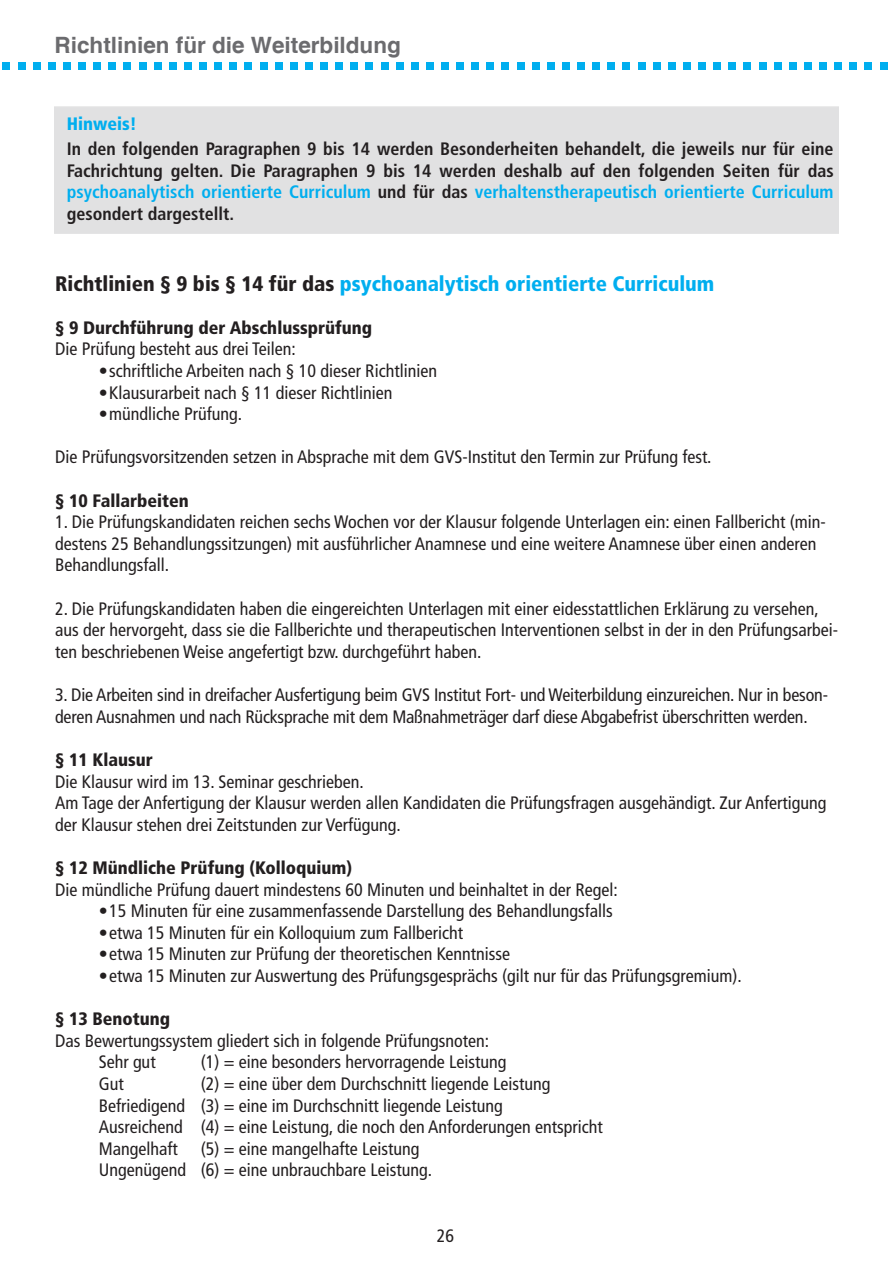
<style>
.page{position:relative;width:893px;height:1263px;background:#fff}
.page>*{position:absolute;margin:0;border:0;box-sizing:border-box;transform-origin:0 0}
.t1{font:700 52.5px "Helvetica";color:#00aeef}
.t2{font:700 22.5px "Helvetica";color:#6b6b6e}
.t3{font:900 condensed 21px "Frutiger";color:#00aeef}
.t4{font:condensed 18px/21.6px "Frutiger";color:#231f20}
.t5{font:700 condensed 18px/21.6px "Frutiger";color:#231f20;text-align:justify}
.t6{font:900 condensed 18px "Frutiger";color:#231f20}
.t7{font:900 condensed 18px "Frutiger";color:#00aeef}
.s1{color:#00aeef}
.s2{color:#231f20}
</style>
<div class="page">
<div style="left:54px;top:106px;width:785px;height:128px;background:#e1e1e2"></div>
<p class="t2" style="left:55px;top:32px;width:348px">Richtlinien für die Weiterbildung</p>
<h1 class="t1" style="left:-1px;top:19px;width:893px">...........................................................</h1>
<p class="t7" style="left:67px;top:113px;width:72px">Hinweis!</p>
<p class="t5" style="left:67px;top:138px;width:768px">In den folgenden Paragraphen 9 bis 14 werden Besonderheiten behandelt, die jeweils nur für eine Fachrichtung gelten. Die Paragraphen 9 bis 14 werden deshalb auf den folgenden Seiten für das <span class="s1">psychoanalytisch orientierte Curriculum</span> und für das <span class="s1">verhaltenstherapeutisch orientierte Curriculum </span>gesondert dargestellt.</p>
<p class="t3" style="left:55px;top:271px;width:661px"><span class="s2">Richtlinien § 9 bis § 14 für das</span> psychoanalytisch orientierte Curriculum</p>
<p class="t6" style="left:55px;top:317px;width:318px">§ 9 Durchführung der Abschlussprüfung</p>
<p class="t4" style="left:55px;top:339px;width:242px">Die Prüfung besteht aus drei Teilen:</p>
<p class="t4" style="left:99px;top:360px;width:340px">• schriftliche Arbeiten nach § 10 dieser Richtlinien</p>
<p class="t4" style="left:99px;top:382px;width:295px">• Klausurarbeit nach § 11 dieser Richtlinien</p>
<p class="t4" style="left:99px;top:403px;width:145px">• mündliche Prüfung.</p>
<p class="t4" style="left:55px;top:447px;width:658px">Die Prüfungsvorsitzenden setzen in Absprache mit dem GVS-Institut den Termin zur Prüfung fest.</p>
<p class="t6" style="left:55px;top:490px;width:135px">§ 10 Fallarbeiten</p>
<p class="t4" style="left:55px;top:511px;width:772px">1. Die Prüfungskandidaten reichen sechs Wochen vor der Klausur folgende Unterlagen ein: einen Fallbericht (min&shy;destens 25 Behandlungssitzungen) mit ausführlicher Anamnese und eine weitere Anamnese über einen anderen<br>Behandlungsfall.</p>
<p class="t4" style="left:55px;top:598px;width:784px">2. Die Prüfungskandidaten haben die eingereichten Unterlagen mit einer eidesstattlichen Erklärung zu versehen, aus der hervorgeht, dass sie die Fallberichte und therapeutischen Interventionen selbst in der in den Prüfungsarbei&shy;ten beschriebenen Weise angefertigt bzw. durchgeführt haben.</p>
<p class="t4" style="left:55px;top:684px;width:774px">3. Die Arbeiten sind in dreifacher Ausfertigung beim GVS Institut Fort- und Weiterbildung einzureichen. Nur in beson&shy;deren Ausnahmen und nach Rücksprache mit dem Maßnahmeträger darf diese Abgabefrist überschritten werden.</p>
<p class="t6" style="left:55px;top:749px;width:99px">§ 11 Klausur</p>
<p class="t4" style="left:55px;top:771px;width:773px">Die Klausur wird im 13. Seminar geschrieben.<br>Am Tage der Anfertigung der Klausur werden allen Kandidaten die Prüfungsfragen ausgehändigt. Zur Anfertigung der Klausur stehen drei Zeitstunden zur Verfügung.</p>
<p class="t6" style="left:55px;top:857px;width:299px">§ 12 Mündliche Prüfung (Kolloquium)</p>
<p class="t4" style="left:55px;top:879px;width:564px">Die mündliche Prüfung dauert mindestens 60 Minuten und beinhaltet in der Regel:</p>
<p class="t4" style="left:99px;top:900px;width:515px">• 15 Minuten für eine zusammenfassende Darstellung des Behandlungsfalls</p>
<p class="t4" style="left:99px;top:922px;width:366px">• etwa 15 Minuten für ein Kolloquium zum Fallbericht</p>
<p class="t4" style="left:99px;top:943px;width:413px">• etwa 15 Minuten zur Prüfung der theoretischen Kenntnisse</p>
<p class="t4" style="left:99px;top:965px;width:645px">• etwa 15 Minuten zur Auswertung des Prüfungsgesprächs (gilt nur für das Prüfungsgremium).</p>
<p class="t6" style="left:55px;top:1008px;width:117px">§ 13 Benotung</p>
<p class="t4" style="left:99px;top:1030px;width:392px;text-indent:-44px">Das Bewertungssystem gliedert sich in folgende Prüfungsnoten:<br>Sehr gut</p>
<p class="t4" style="left:201px;top:1051px;width:307px">(1) = eine besonders hervorragende Leistung</p>
<p class="t4" style="left:99px;top:1073px;width:505px;text-indent:102px">(2) = eine über dem Durchschnitt liegende Leistung Befriedigend (3) = eine im Durchschnitt liegende Leistung<br>Ausreichend (4) = eine Leistung, die noch den Anforderungen entspricht Mangelhaft</p>
<p class="t4" style="left:99px;top:1073px;width:27px">Gut</p>
<p class="t4" style="left:99px;top:1138px;width:335px;text-indent:102px">(5) = eine mangelhafte Leistung<br>Ungenügend (6) = eine unbrauchbare Leistung.</p>
<p class="t4" style="left:437px;top:1225px;width:19px">26</p>
</div>
